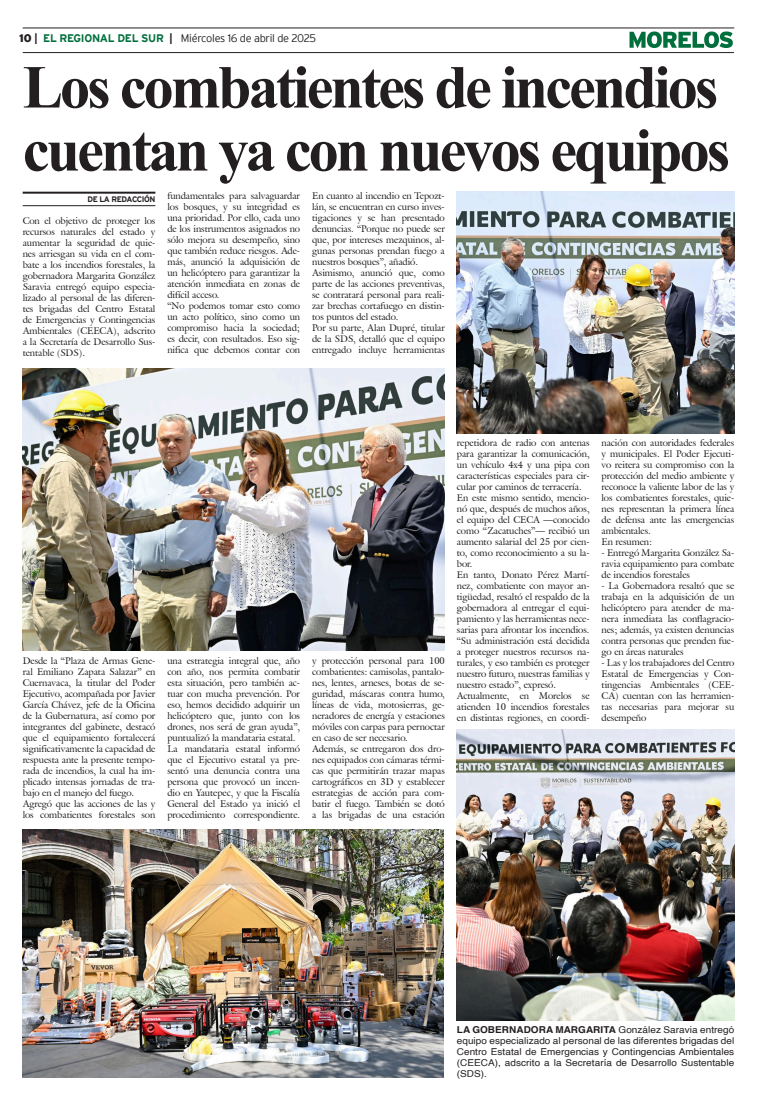
<style>
.page{position:relative;width:757px;height:1106px;background:#fff}
.page>*{position:absolute;margin:0;border:0;box-sizing:border-box;transform-origin:0 0}
.Cabeza_01{font:700 61px "Times New Roman";letter-spacing:-.05em;color:#231f20}
.t1{font:300 11px "Interstate";letter-spacing:-.025em;color:#231f20}
.t2{font:9.5px/11px "Galliard IT Cby BT";letter-spacing:-.005em;color:#231f20;text-align:justify}
.Pie_de_foto{font:9.5px/11px "Helvetica";letter-spacing:.005em;color:#231f20;text-align:justify;scale:1.05 1}
.t3{font:700 8px "Interstate";letter-spacing:-.05em;color:#231f20}
.s1{font-weight:900}
.s2{font-weight:700}
.s3{font-weight:700;color:#006f3c}
</style>
<div class="page">
<hr style="left:23px;top:28px;width:711px;height:1px;background:#231f20">
<hr style="left:23px;top:52px;width:711px;height:1px;background:#231f20">
<svg style="left:629px;top:31px;width:104px;height:17px"></svg>
<hr style="left:23px;top:192px;width:132px;height:2px;background:#231f20">
<hr style="left:23px;top:205px;width:132px;height:1px;background:#231f20">
<img style="left:23px;top:369px;width:422px;height:281px">
<img style="left:457px;top:192px;width:277px;height:241px">
<img style="left:23px;top:829px;width:421px;height:248px">
<img style="left:457px;top:729px;width:277px;height:291px">
<p class="t1" style="left:19px;top:32px;width:298px"><span class="s1">10</span> <span class="s2">|</span> <span class="s3">EL REGIONAL DEL SUR</span> <span class="s2">|</span> Miércoles 16 de abril de 2025</p>
<p class="Cabeza_01" style="left:23px;top:43px;width:697px">Los combatientes de incendios</p>
<p class="Cabeza_01" style="left:23px;top:106px;width:709px">cuentan ya con nuevos equipos</p>
<p class="t3" style="left:87px;top:195px;width:69px">DE LA REDACCIÓN</p>
<p class="t2" style="left:167px;top:190px;width:134px">fundamentales para salvaguardar los bosques, y su integridad es una prioridad. Por ello, cada uno de los instrumentos asignados no sólo mejora su desempeño, sino que también reduce riesgos. Ade&shy;más, anunció la adquisición de un helicóptero para garantizar la atención inmediata en zonas de difícil acceso.</p>
<p class="t2" style="left:167px;top:300px;width:134px">“No podemos tomar esto como un acto político, sino como un compromiso hacia la sociedad; es decir, con resultados. Eso sig&shy;nifica que debemos contar con</p>
<p class="t2" style="left:312px;top:190px;width:134px">En cuanto al incendio en Tepozt&shy;lán, se encuentran en curso inves&shy;tigaciones y se han presentado denuncias. “Porque no puede ser que, por intereses mezquinos, al&shy;gunas personas prendan fuego a nuestros bosques”, añadió.</p>
<p class="t2" style="left:312px;top:267px;width:134px">Asimismo, anunció que, como parte de las acciones preventivas, se contratará personal para reali&shy;zar brechas cortafuego en distin&shy;tos puntos del estado.</p>
<p class="t2" style="left:312px;top:322px;width:134px">Por su parte, Alan Dupré, titular de la SDS, detalló que el equipo entregado incluye herramientas</p>
<p class="t2" style="left:23px;top:215px;width:134px">Con el objetivo de proteger los recursos naturales del estado y aumentar la seguridad de quie&shy;nes arriesgan su vida en el com&shy;bate a los incendios forestales, la gobernadora Margarita González Saravia entregó equipo especia&shy;lizado al personal de las diferen&shy;tes brigadas del Centro Estatal de Emergencias y Contingencias Ambientales (CEECA), adscrito a la Secretaría de Desarrollo Sus&shy;tentable (SDS).</p>
<p class="t2" style="left:23px;top:655px;width:134px">Desde la “Plaza de Armas Gene&shy;ral Emiliano Zapata Salazar” en Cuernavaca, la titular del Poder Ejecutivo, acompañada por Javier García Chávez, jefe de la Oficina de la Gubernatura, así como por integrantes del gabinete, destacó que el equipamiento fortalecerá significativamente la capacidad de respuesta ante la presente tempo&shy;rada de incendios, la cual ha im&shy;plicado intensas jornadas de tra&shy;bajo en el manejo del fuego.</p>
<p class="t2" style="left:23px;top:798px;width:134px">Agregó que las acciones de las y los combatientes forestales son</p>
<p class="t2" style="left:167px;top:655px;width:134px">una estrategia integral que, año con año, nos permita combatir esta situación, pero también ac&shy;tuar con mucha prevención. Por eso, hemos decidido adquirir un helicóptero que, junto con los drones, nos será de gran ayuda”, puntualizó la mandataria estatal.</p>
<p class="t2" style="left:167px;top:743px;width:134px">La mandataria estatal informó que el Ejecutivo estatal ya pre&shy;sentó una denuncia contra una persona que provocó un incen&shy;dio en Yautepec, y que la Fiscalía General del Estado ya inició el procedimiento correspondiente.</p>
<p class="t2" style="left:312px;top:655px;width:134px">y protección personal para 100 combatientes: camisolas, pantalo&shy;nes, lentes, arneses, botas de se&shy;guridad, máscaras contra humo, líneas de vida, motosierras, ge&shy;neradores de energía y estaciones móviles con carpas para pernoctar en caso de ser necesario.</p>
<p class="t2" style="left:312px;top:743px;width:134px">Además, se entregaron dos dro&shy;nes equipados con cámaras térmi&shy;cas que permitirán trazar mapas cartográficos en 3D y establecer estrategias de acción para com&shy;batir el fuego. También se dotó a las brigadas de una estación</p>
<p class="t2" style="left:457px;top:437px;width:134px">repetidora de radio con antenas para garantizar la comunicación, un vehículo 4x4 y una pipa con características especiales para cir&shy;cular por caminos de terracería.</p>
<p class="t2" style="left:457px;top:492px;width:134px">En este mismo sentido, mencio&shy;nó que, después de muchos años, el equipo del CECA —conocido como “Zacatuches”— recibió un aumento salarial del 25 por cien&shy;to, como reconocimiento a su la&shy;bor.</p>
<p class="t2" style="left:457px;top:569px;width:134px">En tanto, Donato Pérez Martí&shy;nez, combatiente con mayor an&shy;tigüedad, resaltó el respaldo de la gobernadora al entregar el equi&shy;pamiento y las herramientas nece&shy;sarias para afrontar los incendios. “Su administración está decidida a proteger nuestros recursos na&shy;turales, y eso también es proteger nuestro futuro, nuestras familias y nuestro estado”, expresó.</p>
<p class="t2" style="left:457px;top:690px;width:134px">Actualmente, en Morelos se atienden 10 incendios forestales en distintas regiones, en coordi-</p>
<p class="t2" style="left:601px;top:437px;width:134px">nación con autoridades federales y municipales. El Poder Ejecuti&shy;vo reitera su compromiso con la protección del medio ambiente y reconoce la valiente labor de las y los combatientes forestales, quie&shy;nes representan la primera línea de defensa ante las emergencias ambientales.</p>
<p class="t2" style="left:601px;top:536px;width:52px">En resumen:</p>
<p class="t2" style="left:601px;top:547px;width:134px">- Entregó Margarita González Sa&shy;ravia equipamiento para combate de incendios forestales</p>
<p class="t2" style="left:601px;top:580px;width:134px">- La Gobernadora resaltó que se trabaja en la adquisición de un helicóptero para atender de ma&shy;nera inmediata las conflagracio&shy;nes; además, ya existen denuncias contra personas que prenden fue&shy;go en áreas naturales</p>
<p class="t2" style="left:601px;top:657px;width:134px">- Las y los trabajadores del Centro Estatal de Emergencias y Con&shy;tingencias Ambientales (CEE-CA) cuentan con las herramien&shy;tas necesarias para mejorar su desempeño</p>
<p class="Pie_de_foto" style="left:457px;top:1024px;width:266px"><span class="s2">LA GOBERNADORA MARGARITA</span> González Saravia entregó equipo especializado al personal de las diferentes brigadas del Centro Estatal de Emergencias y Contingencias Ambientales (CEECA), adscrito a la Secretaría de Desarrollo Sustentable (SDS).</p>
</div>
